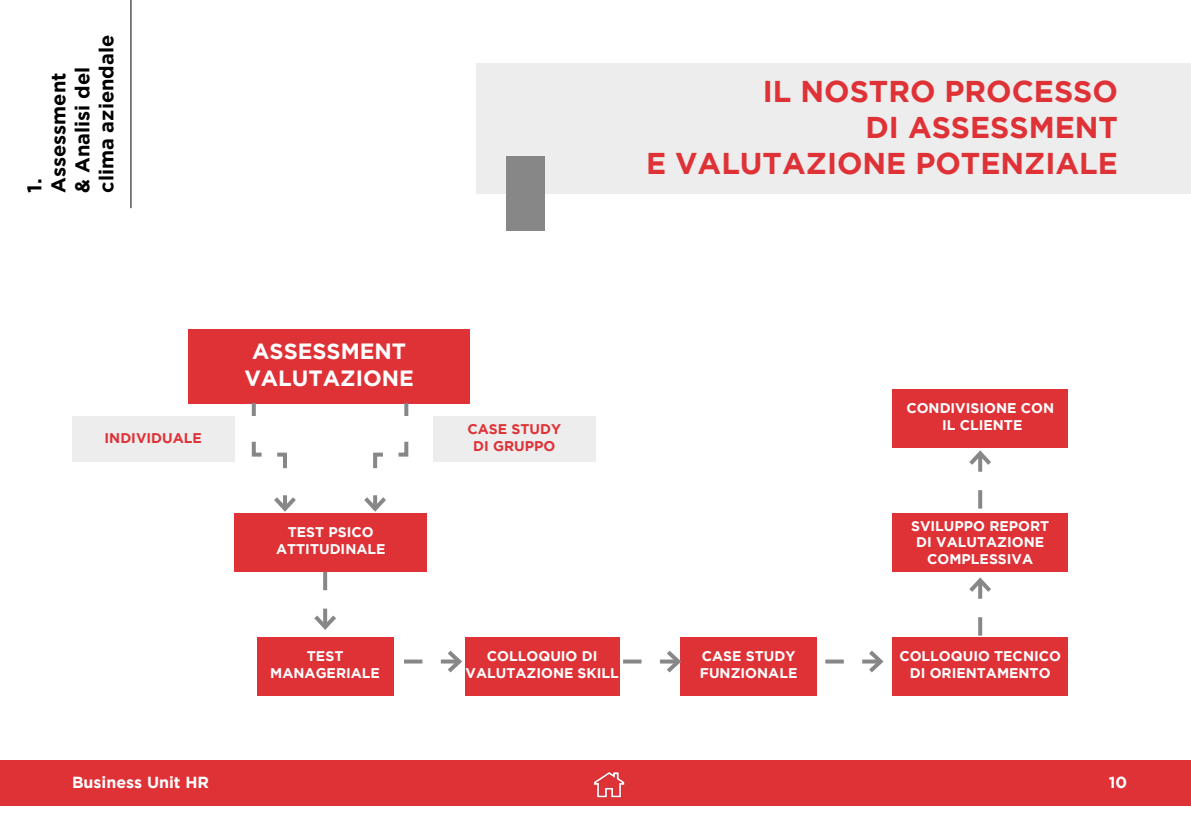
<style>
.page{position:relative;width:1191px;height:840px;background:#fff}
.page>*{position:absolute;margin:0;border:0;box-sizing:border-box;transform-origin:0 0}
.t1{font:700 30px/36px "Gotham";color:#de3237;text-align:right}
.t2{font:700 22px/26.4px "Gotham";color:#fff;text-align:center}
.t3{font:700 20px/24px "Gotham";color:#000}
.t4{font:700 16px "Gotham";color:#fff}
.t5{font:700 14px/16.8px "Gotham";color:#fff;text-align:center}
.t6{font:700 14px/16.8px "Gotham";color:#de3237;text-align:center}
</style>
<div class="page">
<div style="left:0;top:760px;width:1191px;height:45px;background:#de3237"></div>
<hr style="left:130px;top:0;width:1px;height:208px;background:#000">
<img style="left:593px;top:772px;width:32px;height:26px">
<div style="left:72px;top:416px;width:162px;height:45px;background:#ededed"></div>
<div style="left:433px;top:416px;width:162px;height:45px;background:#ededed"></div>
<div style="left:188px;top:329px;width:282px;height:74px;background:#de3237"></div>
<div style="left:476px;top:63px;width:715px;height:131px;background:#ededed"></div>
<div style="left:506px;top:157px;width:38px;height:74px;background:#878787"></div>
<svg style="left:250px;top:403px;width:50px;height:109px"></svg>
<svg style="left:360px;top:403px;width:50px;height:109px"></svg>
<div style="left:234px;top:513px;width:193px;height:58px;background:#de3237"></div>
<div style="left:257px;top:636px;width:136px;height:58px;background:#de3237"></div>
<div style="left:680px;top:636px;width:136px;height:58px;background:#de3237"></div>
<div style="left:892px;top:636px;width:176px;height:58px;background:#de3237"></div>
<div style="left:892px;top:389px;width:176px;height:58px;background:#de3237"></div>
<div style="left:892px;top:513px;width:176px;height:58px;background:#de3237"></div>
<div style="left:465px;top:636px;width:154px;height:58px;background:#de3237"></div>
<svg style="left:310px;top:571px;width:30px;height:59px"></svg>
<svg style="left:404px;top:650px;width:58px;height:23px"></svg>
<svg style="left:623px;top:650px;width:58px;height:23px"></svg>
<svg style="left:825px;top:650px;width:59px;height:23px"></svg>
<svg style="left:969px;top:577px;width:22px;height:58px"></svg>
<svg style="left:965px;top:447px;width:30px;height:61px"></svg>
<h3 class="t3" style="left:22px;top:193px;width:159px;rotate:-90deg">1.<br>Assessment<br>&amp; Analisi del clima aziendale</h3>
<h2 class="t2" style="left:244px;top:338px;width:171px">ASSESSMENT<br>VALUTAZIONE</h2>
<p class="t6" style="left:105px;top:429px;width:99px">INDIVIDUALE</p>
<p class="t6" style="left:467px;top:420px;width:95px">CASE STUDY<br>DI GRUPPO</p>
<p class="t5" style="left:276px;top:523px;width:111px">TEST PSICO<br>ATTITUDINALE</p>
<h1 class="t1" style="left:646px;top:73px;width:473px">IL NOSTRO PROCESSO<br>DI ASSESSMENT<br>E VALUTAZIONE POTENZIALE</h1>
<p class="t5" style="left:906px;top:399px;width:149px">CONDIVISIONE CON<br>IL CLIENTE</p>
<p class="t5" style="left:911px;top:516px;width:140px">SVILUPPO REPORT<br>DI VALUTAZIONE<br>COMPLESSIVA</p>
<p class="t5" style="left:270px;top:646px;width:111px">TEST<br>MANAGERIALE</p>
<p class="t5" style="left:700px;top:646px;width:99px;text-align:left">CASE STUDY<br>FUNZIONALE</p>
<p class="t5" style="left:899px;top:646px;width:163px">COLLOQUIO TECNICO<br>DI ORIENTAMENTO</p>
<p class="t5" style="left:465px;top:646px;width:155px">COLLOQUIO DI<br>VALUTAZIONE SKILL</p>
<p class="t4" style="left:72px;top:773px;width:139px">Business Unit HR</p>
<p class="t4" style="left:1108px;top:773px;width:20px">10</p>
</div>
